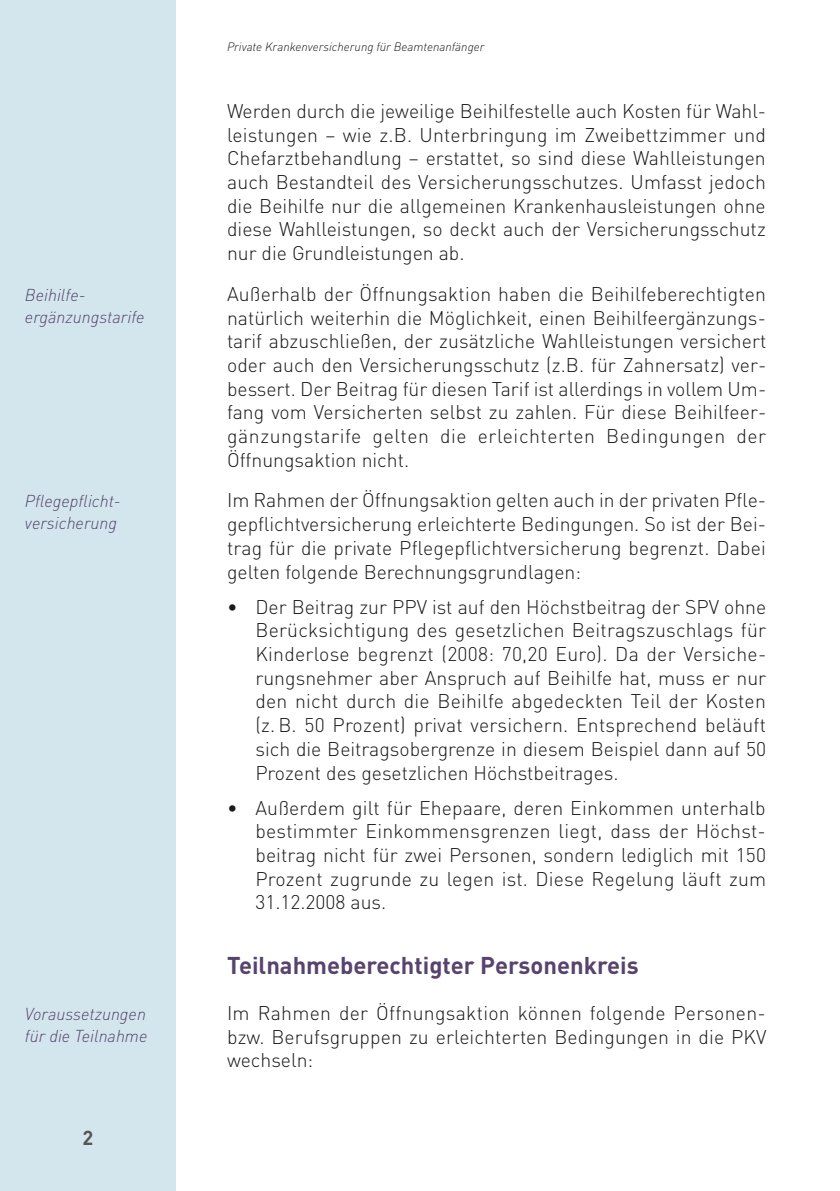
<style>
.page{position:relative;width:840px;height:1191px;background:#fff}
.page>*{position:absolute;margin:0;border:0;box-sizing:border-box;transform-origin:0 0}
.t1{font:700 24px "DIN";color:#57436d}
.t2{font:700 20px "DIN";color:#565655}
.t3{font:300 19.6px/23.6px "DIN";color:#191918;text-align:justify}
.t4{font:italic 300 17px/21.6px "DIN";color:#57436d}
.t5{font:italic 300 12px "DIN";color:#191918}
</style>
<div class="page">
<div style="left:0;top:0;width:176px;height:1191px;background:#d3e6ed"></div>
<p class="t4" style="left:25px;top:284px;width:121px">Beihilfe&shy;ergänzungstarife</p>
<p class="t4" style="left:25px;top:490px;width:95px">Pflegepflicht&shy;versicherung</p>
<p class="t4" style="left:25px;top:1002px;width:124px">Voraussetzungen für die Teilnahme</p>
<p class="t2" style="left:82px;top:1124px;width:12px">2</p>
<p class="t5" style="left:227px;top:39px;width:259px">Private Krankenversicherung für Beamtenanfänger</p>
<p class="t3" style="left:227px;top:99px;width:540px">Werden durch die jeweilige Beihilfestelle auch Kosten für Wahl&shy;leistungen – wie z.B. Unterbringung im Zweibettzimmer und Chefarztbehandlung – erstattet, so sind diese Wahlleistungen auch Bestandteil des Versicherungsschutzes. Umfasst jedoch die Beihilfe nur die allgemeinen Krankenhausleistungen ohne diese Wahlleistungen, so deckt auch der Versicherungsschutz nur die Grundleistungen ab.</p>
<p class="t3" style="left:227px;top:282px;width:540px">Außerhalb der Öffnungsaktion haben die Beihilfeberechtigten natürlich weiterhin die Möglichkeit, einen Beihilfeergänzungs&shy;tarif abzuschließen, der zusätzliche Wahlleistungen versichert oder auch den Versicherungsschutz (z.B. für Zahnersatz) ver&shy;bessert. Der Beitrag für diesen Tarif ist allerdings in vollem Um&shy;fang vom Versicherten selbst zu zahlen. Für diese Beihilfeer&shy;gänzungstarife gelten die erleichterten Bedingungen der Öffnungsaktion nicht.</p>
<p class="t3" style="left:227px;top:488px;width:540px">Im Rahmen der Öffnungsaktion gelten auch in der privaten Pfle&shy;gepflichtversicherung erleichterte Bedingungen. So ist der Bei&shy;trag für die private Pflegepflichtversicherung begrenzt. Dabei gelten folgende Berechnungsgrundlagen:</p>
<p class="t3" style="left:255px;top:594px;width:512px;text-indent:-28px">• Der Beitrag zur PPV ist auf den Höchstbeitrag der SPV ohne Berücksichtigung des gesetzlichen Beitragszuschlags für Kinderlose begrenzt (2008: 70,20 Euro). Da der Versiche&shy;rungsnehmer aber Anspruch auf Beihilfe hat, muss er nur den nicht durch die Beihilfe abgedeckten Teil der Kosten (z.B. 50 Prozent) privat versichern. Entsprechend beläuft sich die Beitragsobergrenze in diesem Beispiel dann auf 50<br>Prozent des gesetzlichen Höchstbeitrages.</p>
<p class="t3" style="left:255px;top:795px;width:512px;text-indent:-28px">• Außerdem gilt für Ehepaare, deren Einkommen unterhalb bestimmter Einkommensgrenzen liegt, dass der Höchst&shy;beitrag nicht für zwei Personen, sondern lediglich mit 150<br>Prozent zugrunde zu legen ist. Diese Regelung läuft zum 31.12.2008 aus.</p>
<p class="t1" style="left:227px;top:949px;width:413px">Teilnahmeberechtigter Personenkreis</p>
<p class="t3" style="left:227px;top:1001px;width:540px">Im Rahmen der Öffnungsaktion können folgende Personen&shy;bzw. Berufsgruppen zu erleichterten Bedingungen in die PKV wechseln:</p>
</div>
